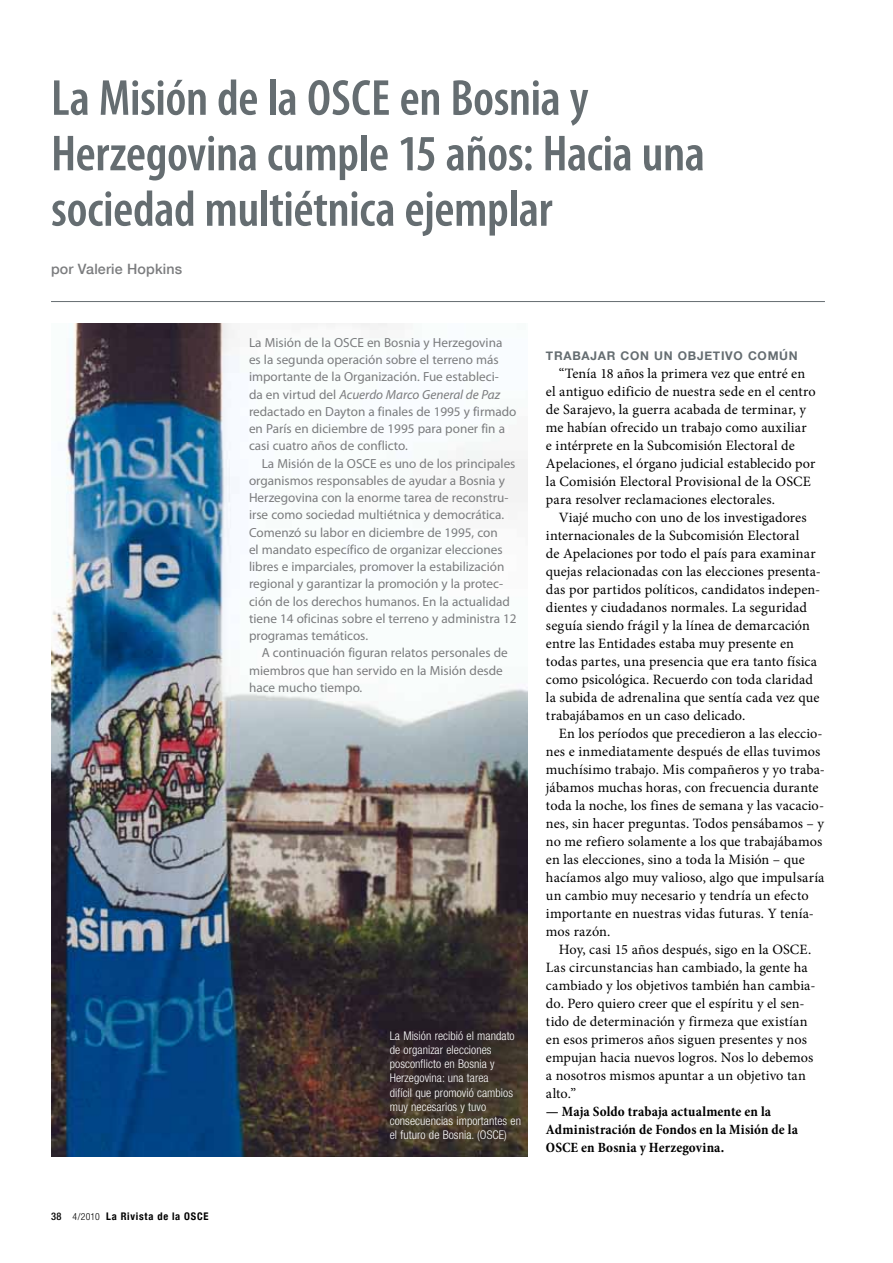
<style>
.page{position:relative;width:893px;height:1263px;background:#fff}
.page>*{position:absolute;margin:0;border:0;box-sizing:border-box;transform-origin:0 0}
.t1{font:600 condensed 51px/55.5px "Myriad Pro";letter-spacing:-.01em;color:#656d71}
.t2{font:14.25px/18px "Minion Pro";letter-spacing:.005em;color:#000}
.t3{font:700 condensed 14.25px/18px "Minion Pro";letter-spacing:.005em;color:#000}
.t4{font:500 14.25px "Helvetica Neue";letter-spacing:.01em;color:#7b7c7e}
.t5{font:13.2px/17.2px "Myriad Pro";color:#7b7c7e}
.t6{font:300 condensed 12px/14.2px "Helvetica Neue";letter-spacing:.005em;color:#fff}
.t7{font:700 12px "Helvetica Neue";letter-spacing:.06em;color:#656d71}
.t8{font:700 12px "Helvetica Neue";letter-spacing:.115em;color:#656d71}
.t9{font:700 condensed 10.5px "Helvetica Neue";letter-spacing:.07em;color:#000}
.s1{font-weight:500}
.s2{font-weight:300;font-size:9.75px}
.s3{font-style:italic}
</style>
<div class="page">
<img style="left:51px;top:323px;width:477px;height:834px">
<hr style="left:51px;top:301px;width:774px;height:1px;background:#656d71">
<h1 class="t1" style="left:51px;top:69px;width:655px">La Misión de la osce en Bosnia y<br>Herzegovina cumple 15 años: Hacia una sociedad multiétnica ejemplar</h1>
<p class="t4" style="left:51px;top:260px;width:133px">por Valerie Hopkins</p>
<p class="t9" style="left:51px;top:1210px;width:159px"><span class="s1">38</span> <span class="s2">4/2010</span> La Rivista de la OSCE</p>
<p class="t5" style="left:249px;top:334px;width:269px">La Misión de la OSCE en Bosnia y Herzegovina es la segunda operación sobre el terreno más importante de la Organización. Fue estableci-<br>da en virtud del <span class="s3">Acuerdo Marco General de Paz </span>redactado en Dayton a finales de 1995 y firmado en París en diciembre de 1995 para poner fin a casi cuatro años de conflicto.</p>
<p class="t5" style="left:249px;top:454px;width:269px;text-indent:13px">La Misión de la OSCE es uno de los principales organismos responsables de ayudar a Bosnia y Herzegovina con la enorme tarea de reconstru&shy;irse como sociedad multiétnica y democrática.<br>Comenzó su labor en diciembre de 1995, con<br>el mandato específico de organizar elecciones libres e imparciales, promover la estabilización regional y garantizar la promoción y la protec&shy;ción de los derechos humanos. En la actualidad tiene 14 oficinas sobre el terreno y administra 12 programas temáticos.</p>
<p class="t5" style="left:249px;top:644px;width:260px;text-indent:13px">A continuación figuran relatos personales de miembros que han servido en la Misión desde hace mucho tiempo.</p>
<p class="t6" style="left:390px;top:1028px;width:133px">La Misión recibió el mandato de organizar elecciones posconflicto en Bosnia y<br>Herzegovina: una tarea<br>difícil que promovió cambios muy necesarios y tuvo consecuencias importantes en el futuro de Bosnia. (OSCE)</p>
<p class="t8" style="left:546px;top:348px;width:85px">TRABAJAR CON</p>
<p class="t7" style="left:654px;top:348px;width:75px">UN OBJETIVO</p>
<p class="t7" style="left:748px;top:348px;width:11px">COM</p>
<p class="t7" style="left:779px;top:348px;width:18px">ÚN</p>
<p class="t2" style="left:546px;top:365px;width:271px;text-indent:13px">“Tenía 18 años la primera vez que entré en el antiguo edificio de nuestra sede en el centro de Sarajevo, la guerra acabada de terminar, y me habían ofrecido un trabajo como auxiliar e intérprete en la Subcomisión Electoral de Apelaciones, el órgano judicial establecido por la Comisión Electoral Provisional de la OSCE para resolver reclamaciones electorales.</p>
<p class="t2" style="left:546px;top:509px;width:277px;text-indent:13px">Viajé mucho con uno de los investigadores internacionales de la Subcomisión Electoral<br>de Apelaciones por todo el país para examinar quejas relacionadas con las elecciones presenta&shy;das por partidos políticos, candidatos indepen&shy;dientes y ciudadanos normales. La seguridad seguía siendo frágil y la línea de demarcación entre las Entidades estaba muy presente en todas partes, una presencia que era tanto física como psicológica. Recuerdo con toda claridad la subida de adrenalina que sentía cada vez que trabajábamos en un caso delicado.</p>
<p class="t2" style="left:546px;top:724px;width:280px;text-indent:13px">En los períodos que precedieron a las eleccio&shy;nes e inmediatamente después de ellas tuvimos muchísimo trabajo. Mis compañeros y yo traba&shy;jábamos muchas horas, con frecuencia durante toda la noche, los fines de semana y las vacacio&shy;nes, sin hacer preguntas. Todos pensábamos – y no me refiero solamente a los que trabajábamos en las elecciones, sino a toda la Misión – que hacíamos algo muy valioso, algo que impulsaría un cambio muy necesario y tendría un efecto importante en nuestras vidas futuras. Y tenía&shy;mos razón.</p>
<p class="t2" style="left:546px;top:940px;width:271px;text-indent:13px">Hoy, casi 15 años después, sigo en la OSCE.<br>Las circunstancias han cambiado, la gente ha cambiado y los objetivos también han cambia&shy;do. Pero quiero creer que el espíritu y el sen&shy;tido de determinación y firmeza que existían en esos primeros años siguen presentes y nos empujan hacia nuevos logros. Nos lo debemos a nosotros mismos apuntar a un objetivo tan alto.”</p>
<p class="t3" style="left:546px;top:1102px;width:253px">— Maja Soldo trabaja actualmente en la<br>Administración de Fondos en la Misión de la<br>OSCE en Bosnia y Herzegovina.</p>
</div>
